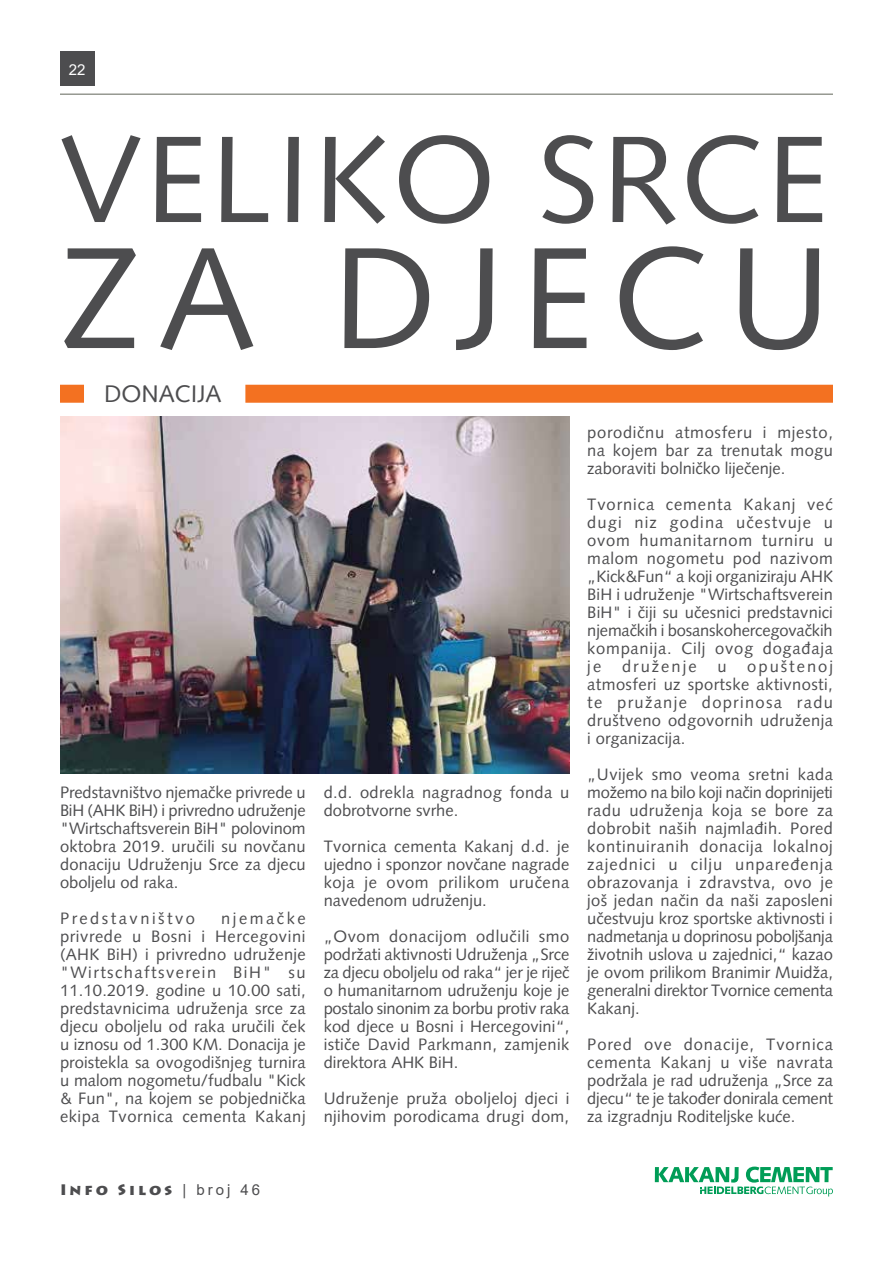
<style>
.page{position:relative;width:893px;height:1263px;background:#fff}
.page>*{position:absolute;margin:0;border:0;box-sizing:border-box;transform-origin:0 0}
.t1{font:144px "Syntax LT Std";letter-spacing:.13em;color:#4d4d4f}
.t2{font:123px "Syntax LT Std";letter-spacing:.03em;color:#4d4d4f}
.t3{font:24px "Syntax LT Std";color:#4d4d4f}
.t4{font:16.5px/18px "Syntax LT Std";letter-spacing:.01em;color:#4d4d4f;text-align:justify}
.t5{font:16.5px "Syntax LT Std";letter-spacing:.15em;color:#4d4d4f}
.t6{font:16.5px "Syntax LT Std";letter-spacing:.12em;color:#4d4d4f}
.t7{font:900 15px "Lithos Pro";letter-spacing:.2em;color:#4d4d4f}
.t8{font:15px "Arial";color:#fff}
.s1{font-family:"Arial";font-weight:400}
</style>
<div class="page">
<div style="left:60px;top:51px;width:34px;height:35px;background:#4d4d4f"></div>
<hr style="left:60px;top:94px;width:773px;height:1px;background:#73776c">
<svg style="left:655px;top:1166px;width:178px;height:30px"></svg>
<div style="left:60px;top:385px;width:24px;height:18px;background:#f37121"></div>
<div style="left:245px;top:385px;width:588px;height:18px;background:#f37121"></div>
<img style="left:60px;top:417px;width:509px;height:357px">
<p class="t8" style="left:69px;top:59px;width:18px">22</p>
<h2 class="t2" style="left:60px;top:107px;width:770px">VELIKO SRCE</h2>
<h1 class="t1" style="left:60px;top:213px;width:773px">ZA DJECU</h1>
<h3 class="t3" style="left:104px;top:380px;width:119px">DONACIJA</h3>
<p class="t4" style="left:60px;top:783px;width:247px">Predstavništvo njemačke privrede u BiH (AHK BiH) i privredno udruženje "Wirtschaftsverein BiH" polovinom oktobra 2019. uručili su novčanu donaciju Udruženju Srce za djecu oboljelu od raka.</p>
<p class="t5" style="left:60px;top:909px;width:137px">Predstavništvo</p>
<p class="t4" style="left:60px;top:909px;width:247px;text-indent:161px">njemačke privrede u Bosni i Hercegovini (AHK BiH) i privredno udruženje "Wirtschaftsverein BiH" su 11.10.2019. godine u 10.00 sati, predstavnicima udruženja srce za djecu oboljelu od raka uručili ček u iznosu od 1.300 KM. Donacija je proistekla sa ovogodišnjeg turnira u malom nogometu/fudbalu "Kick &amp; Fun", na kojem se pobjednička ekipa Tvornica cementa Kakanj</p>
<p class="t4" style="left:324px;top:783px;width:247px">d.d. odrekla nagradnog fonda u dobrotvorne svrhe.</p>
<p class="t4" style="left:324px;top:837px;width:247px">Tvornica cementa Kakanj d.d. je ujedno i sponzor novčane nagrade koja je ovom prilikom uručena navedenom udruženju.</p>
<p class="t4" style="left:324px;top:927px;width:247px">„Ovom donacijom odlučili smo podržati aktivnosti Udruženja „Srce za djecu oboljelu od raka“ jer je riječ o humanitarnom udruženju koje je postalo sinonim za borbu protiv raka kod djece u Bosni i Hercegovini“, ističe David Parkmann, zamjenik direktora AHK BiH.</p>
<p class="t4" style="left:324px;top:1089px;width:247px">Udruženje pruža oboljeloj djeci i njihovim porodicama drugi dom,</p>
<p class="t4" style="left:587px;top:423px;width:247px">porodičnu atmosferu i mjesto, na kojem bar za trenutak mogu zaboraviti bolničko liječenje.</p>
<p class="t4" style="left:587px;top:495px;width:247px">Tvornica cementa Kakanj već dugi niz godina učestvuje u ovom humanitarnom turniru u malom nogometu pod nazivom „Kick&amp;Fun“ a koji organiziraju AHK BiH i udruženje "Wirtschaftsverein BiH" i čiji su učesnici predstavnici njemačkih i bosanskohercegovačkih kompanija. Cilj ovog događaja je</p>
<p class="t6" style="left:622px;top:657px;width:76px">druženje</p>
<p class="t4" style="left:717px;top:657px;width:11px">u</p>
<p class="t4" style="left:587px;top:657px;width:247px;text-indent:160px">opuštenoj atmosferi uz sportske aktivnosti, te pružanje doprinosa radu društveno odgovornih udruženja i organizacija.</p>
<p class="t4" style="left:587px;top:765px;width:247px">„Uvijek smo veoma sretni kada možemo na bilo koji način doprinijeti radu udruženja koja se bore za dobrobit naših najmlađih. Pored kontinuiranih donacija lokalnoj zajednici u cilju unpaređenja obrazovanja i zdravstva, ovo je još jedan način da naši zaposleni učestvuju kroz sportske aktivnosti i nadmetanja u doprinosu poboljšanja životnih uslova u zajednici,“ kazao je ovom prilikom Branimir Muidža, generalni direktor Tvornice cementa Kakanj.</p>
<p class="t4" style="left:587px;top:1035px;width:247px">Pored ove donacije, Tvornica cementa Kakanj u više navrata podržala je rad udruženja „Srce za djecu“ te je također donirala cement za izgradnju Roditeljske kuće.</p>
<p class="t7" style="left:60px;top:1180px;width:202px">Info Silos <span class="s1">| broj 46</span></p>
</div>
